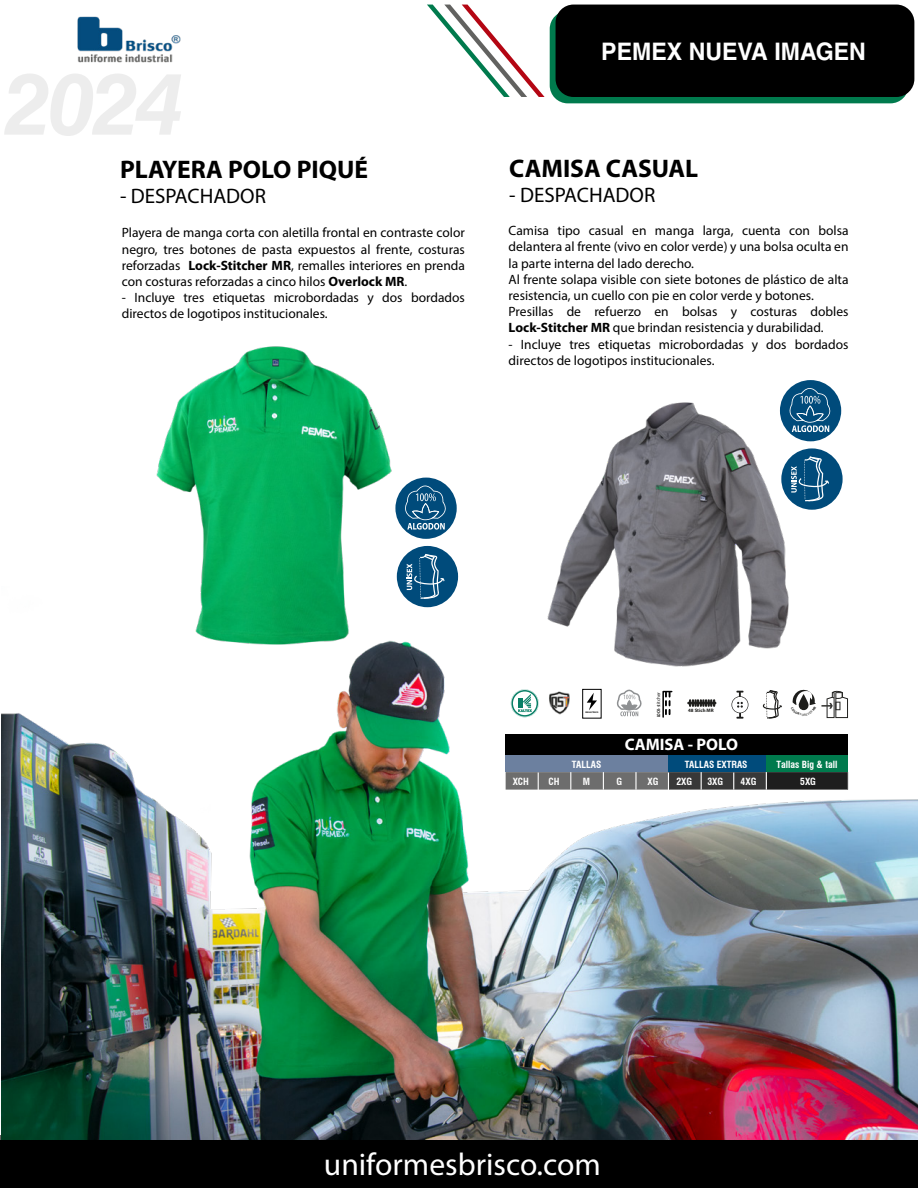
<style>
.page{position:relative;width:918px;height:1188px;background:#fff}
.page>*{position:absolute;margin:0;border:0;box-sizing:border-box;transform-origin:0 0}
.t1{font:31.65px "Myriad Pro";color:#fff}
.t2{font:700 25.5px "Myriad Pro";color:#000}
.t3{font:700 24.15px "Helvetica LT Std";color:#fff;scale:.96 1}
.t4{font:21px "Myriad Pro";color:#000}
.t5{font:700 16.65px "Myriad Pro";color:#fff}
.t6{font:13.5px/16.2px "Myriad Pro";color:#000}
.t7{font:700 condensed 9.6px "Swiss 721 BT";color:#fff}
.t8{font:4.95px "Myriad Pro";color:#1d1d1b}
.t9{font:700 4.95px "Myriad Pro";color:#1d1d1b}
.t10{font:700 2.25px "Myriad Pro";color:#000}
.s1{font-weight:700}
.s2{font-weight:700;font-size:4.5px}
</style>
<div class="page">
<img style="left:1px;top:587px;width:917px;height:554px">
<div style="left:505px;top:755px;width:163px;height:17px;background:#6c809f"></div>
<div style="left:668px;top:755px;width:98px;height:17px;background:#004b7b"></div>
<div style="left:767px;top:755px;width:81px;height:17px;background:#007a4d"></div>
<svg style="left:506px;top:772px;width:342px;height:18px;background:#545454"></svg>
<div style="left:505px;top:734px;width:342px;height:21px;background:#000"></div>
<div style="left:0;top:1141px;width:918px;height:47px;background:#000"></div>
<img style="left:509px;top:380px;width:320px;height:323px">
<img style="left:136px;top:346px;width:280px;height:308px">
<div style="left:780px;top:380px;width:61px;height:61px;background:#004b7b;border-radius:50%"></div>
<svg style="left:789px;top:388px;width:42px;height:44px"></svg>
<div style="left:781px;top:448px;width:62px;height:62px;background:#004b7b;border-radius:50%"></div>
<svg style="left:791px;top:456px;width:38px;height:45px"></svg>
<div style="left:395px;top:478px;width:62px;height:61px;background:#004b7b;border-radius:50%"></div>
<svg style="left:405px;top:485px;width:41px;height:45px"></svg>
<div style="left:397px;top:546px;width:61px;height:61px;background:#004b7b;border-radius:50%"></div>
<svg style="left:407px;top:554px;width:38px;height:45px"></svg>
<svg style="left:615px;top:687px;width:29px;height:47px"></svg>
<svg style="left:662px;top:690px;width:11px;height:29px"></svg>
<div style="left:688px;top:702px;width:28px;height:2px;border:1px solid #1d1d1b"></div>
<svg style="left:689px;top:700px;width:26px;height:6px"></svg>
<svg style="left:731px;top:691px;width:17px;height:28px"></svg>
<svg style="left:762px;top:690px;width:20px;height:29px"></svg>
<svg style="left:511px;top:689px;width:28px;height:29px"></svg>
<img style="left:546px;top:689px;width:26px;height:26px">
<svg style="left:587px;top:693px;width:10px;height:17px"></svg>
<div style="left:582px;top:689px;width:19px;height:29px;border:1px solid #000"></div>
<img style="left:77px;top:16px;width:103px;height:47px">
<div style="left:550px;top:11px;width:359px;height:92px;background:#007a4d;border-radius:18px"></div>
<div style="left:556px;top:5px;width:358px;height:92px;background:#000;border-radius:18px"></div>
<svg style="left:427px;top:5px;width:118px;height:92px"></svg>
<svg style="left:791px;top:690px;width:57px;height:28px"></svg>
<h2 class="t2" style="left:120px;top:153px;width:250px">PLAYERA POLO PIQUÉ</h2>
<h3 class="t4" style="left:120px;top:183px;width:147px">- DESPACHADOR</h3>
<p class="t6" style="left:122px;top:225px;width:345px;text-align:justify">Playera de manga corta con aletilla frontal en contraste color negro, tres botones de pasta expuestos al frente, costuras reforzadas <span class="s1">Lock-Stitcher MR</span>, remalles interiores en prenda con costuras reforzadas a cinco hilos <span class="s1">Overlock MR</span>.</p>
<p class="t6" style="left:122px;top:289px;width:345px">- Incluye tres etiquetas microbordadas y dos bordados directos de logotipos institucionales.</p>
<h3 class="t3" style="left:601px;top:37px;width:277px">PEMEX NUEVA IMAGEN</h3>
<h2 class="t2" style="left:509px;top:152px;width:190px">CAMISA CASUAL</h2>
<h3 class="t4" style="left:509px;top:182px;width:147px">- DESPACHADOR</h3>
<p class="t6" style="left:509px;top:222px;width:341px">Camisa tipo casual en manga larga, cuenta con bolsa delantera al frente (vivo en color verde) y una bolsa oculta en la parte interna del lado derecho.<br>Al frente solapa visible con siete botones de plástico de alta resistencia, un cuello con pie en color verde y botones.<br>Presillas de refuerzo en bolsas y costuras dobles <span class="s1">Lock-Stitcher MR</span> que brindan resistencia y durabilidad.</p>
<p class="t6" style="left:509px;top:336px;width:341px">- Incluye tres etiquetas microbordadas y dos bordados directos de logotipos institucionales.</p>
<p class="t10" style="left:585px;top:710px;width:15px">DIELECTRICO</p>
<p class="t8" style="left:655px;top:717px;width:27px;rotate:-90deg"><span class="s2">LOCK-</span>stitcher</p>
<p class="t9" style="left:688px;top:707px;width:27px">48 Stich MR</p>
<p class="t5" style="left:625px;top:733px;width:115px">CAMISA - POLO</p>
<p class="t7" style="left:572px;top:759px;width:31px">TALLAS</p>
<p class="t7" style="left:685px;top:759px;width:64px">TALLAS EXTRAS</p>
<p class="t7" style="left:777px;top:759px;width:62px">Tallas Big &amp; tall</p>
<p class="t7" style="left:513px;top:776px;width:18px">XCH</p>
<p class="t7" style="left:549px;top:776px;width:13px">CH</p>
<p class="t7" style="left:583px;top:776px;width:9px">M</p>
<p class="t7" style="left:617px;top:776px;width:7px">G</p>
<p class="t7" style="left:647px;top:776px;width:12px">XG</p>
<p class="t7" style="left:677px;top:776px;width:17px">2XG</p>
<p class="t7" style="left:707px;top:776px;width:17px">3XG</p>
<p class="t7" style="left:741px;top:776px;width:17px">4XG</p>
<p class="t7" style="left:800px;top:776px;width:17px">5XG</p>
<h1 class="t1" style="left:324px;top:1145px;width:278px">uniformesbrisco.com</h1>
</div>
